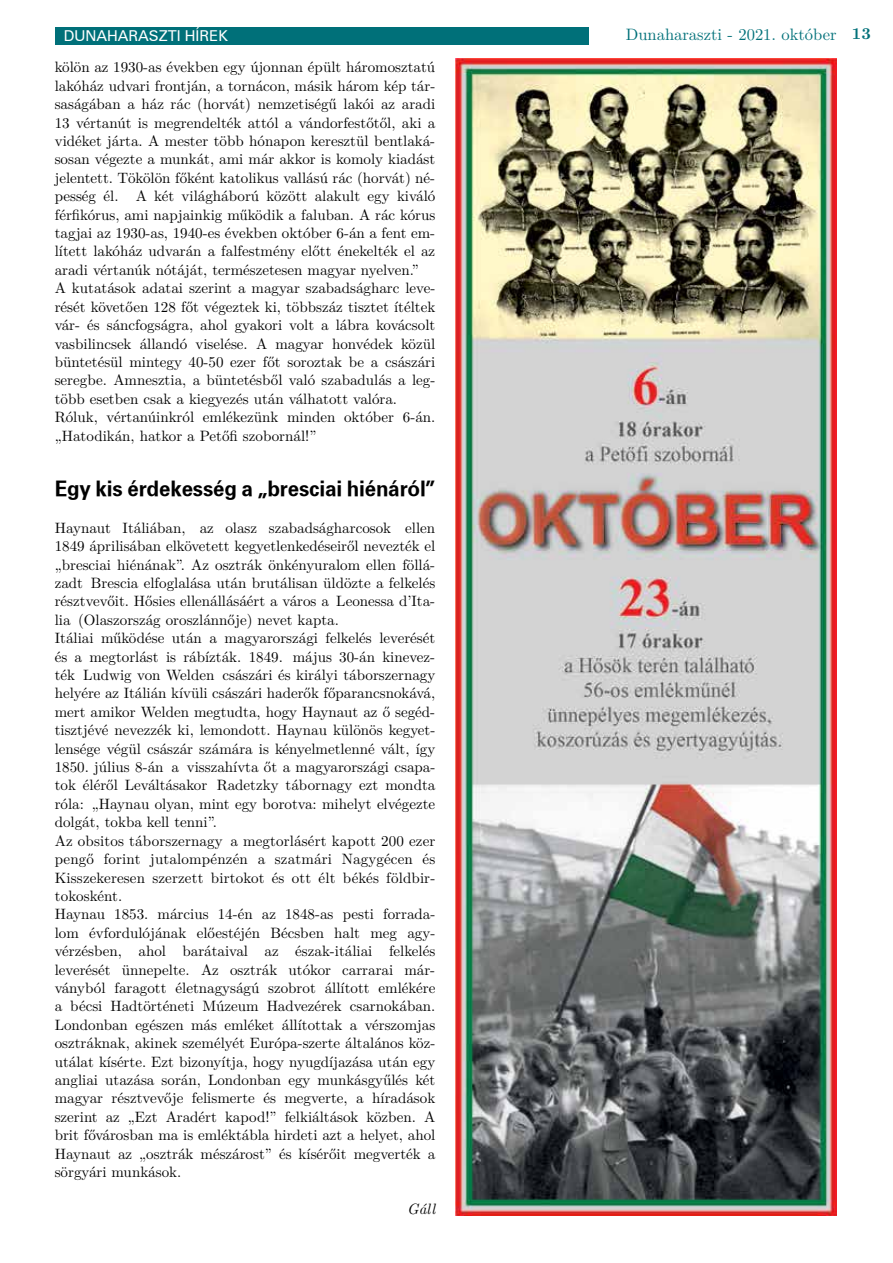
<style>
.page{position:relative;width:893px;height:1263px;background:#fff}
.page>*{position:absolute;margin:0;border:0;box-sizing:border-box;transform-origin:0 0}
.t1{font:700 21px "Zurich PFL";letter-spacing:-.01em;color:#000}
.t2{font:16.5px "LM Roman 10";color:#007079}
.t3{font:15px/18.5px "LM Roman 10";color:#000}
.t4{font:15px "Zurich PFL";color:#fff}
.t5{font:italic 15px "LM Roman 10";color:#000}
.s1{font-weight:700}
</style>
<div class="page">
<div style="left:55px;top:27px;width:534px;height:18px;background:#007079"></div>
<img style="left:455px;top:59px;width:382px;height:1156px">
<p class="t4" style="left:64px;top:25px;width:166px">DUNAHARASZTI HÍREK</p>
<p class="t3" style="left:55px;top:57px;width:382px">kölön az 1930-as években egy újonnan épült háromosztatú lakóház udvari frontján, a tornácon, másik három kép tár&shy;saságában a ház rác (horvát) nemzetiségű lakói az aradi 13 vértanút is megrendelték attól a vándorfestőtől, aki a vidéket járta. A mester több hónapon keresztül bentlaká&shy;sosan végezte a munkát, ami már akkor is komoly kiadást jelentett. Tökölön főként katolikus vallású rác (horvát) né&shy;pesség él. A két világháború között alakult egy kiváló férfikórus, ami napjainkig működik a faluban. A rác kórus tagjai az 1930-as, 1940-es években október 6-án a fent em&shy;lített lakóház udvarán a falfestmény előtt énekelték el az aradi vértanúk nótáját, természetesen magyar nyelven.”<br>A kutatások adatai szerint a magyar szabadságharc leve&shy;rését követően 128 főt végeztek ki, többszáz tisztet ítéltek vár- és sáncfogságra, ahol gyakori volt a lábra kovácsolt vasbilincsek állandó viselése. A magyar honvédek közül büntetésül mintegy 40-50 ezer főt soroztak be a császári seregbe. Amnesztia, a büntetésből való szabadulás a leg&shy;több esetben csak a kiegyezés után válhatott valóra.<br>Róluk, vértanúinkról emlékezünk minden október 6-án. „Hatodikán, hatkor a Petőfi szobornál!”</p>
<h1 class="t1" style="left:55px;top:472px;width:382px">Egy kis érdekesség a „bresciai hiénáról”</h1>
<p class="t3" style="left:55px;top:517px;width:382px">Haynaut Itáliában, az olasz szabadságharcosok ellen 1849 áprilisában elkövetett kegyetlenkedéseiről nevezték el „bresciai hiénának”. Az osztrák önkényuralom ellen föllá&shy;zadt Brescia elfoglalása után brutálisan üldözte a felkelés résztvevőit. Hősies ellenállásáért a város a Leonessa d’Ita&shy;lia (Olaszország oroszlánnője) nevet kapta.<br>Itáliai működése után a magyarországi felkelés leverését és a megtorlást is rábízták. 1849. május 30-án kinevez&shy;ték Ludwig von Welden császári és királyi táborszernagy helyére az Itálián kívüli császári haderők főparancsnokává, mert amikor Welden megtudta, hogy Haynaut az ő segéd&shy;tisztjévé nevezzék ki, lemondott. Haynau különös kegyet&shy;lensége végül császár számára is kényelmetlenné vált, így 1850. július 8-án a visszahívta őt a magyarországi csapa&shy;tok éléről Leváltásakor Radetzky tábornagy ezt mondta róla: „Haynau olyan, mint egy borotva: mihelyt elvégezte dolgát, tokba kell tenni”.<br>Az obsitos táborszernagy a megtorlásért kapott 200 ezer pengő forint jutalompénzén a szatmári Nagygécen és Kisszekeresen szerzett birtokot és ott élt békés földbir&shy;tokosként.<br>Haynau 1853. március 14-én az 1848-as pesti forrada&shy;lom évfordulójának előestéjén Bécsben halt meg agy&shy;vérzésben, ahol barátaival az észak-itáliai felkelés leverését ünnepelte. Az osztrák utókor carrarai már&shy;ványból faragott életnagyságú szobrot állított emlékére a bécsi Hadtörténeti Múzeum Hadvezérek csarnokában.<br>Londonban egészen más emléket állítottak a vérszomjas osztráknak, akinek személyét Európa-szerte általános köz&shy;utálat kísérte. Ezt bizonyítja, hogy nyugdíjazása után egy angliai utazása során, Londonban egy munkásgyűlés két magyar résztvevője felismerte és megverte, a híradások szerint az „Ezt Aradért kapod!” felkiáltások közben. A brit fővárosban ma is emléktábla hirdeti azt a helyet, ahol Haynaut az „osztrák mészárost” és kísérőit megverték a sörgyári munkások.</p>
<p class="t5" style="left:407px;top:1197px;width:30px">Gáll</p>
<p class="t2" style="left:626px;top:21px;width:247px">Dunaharaszti - 2021. október <span class="s1">13</span></p>
</div>
